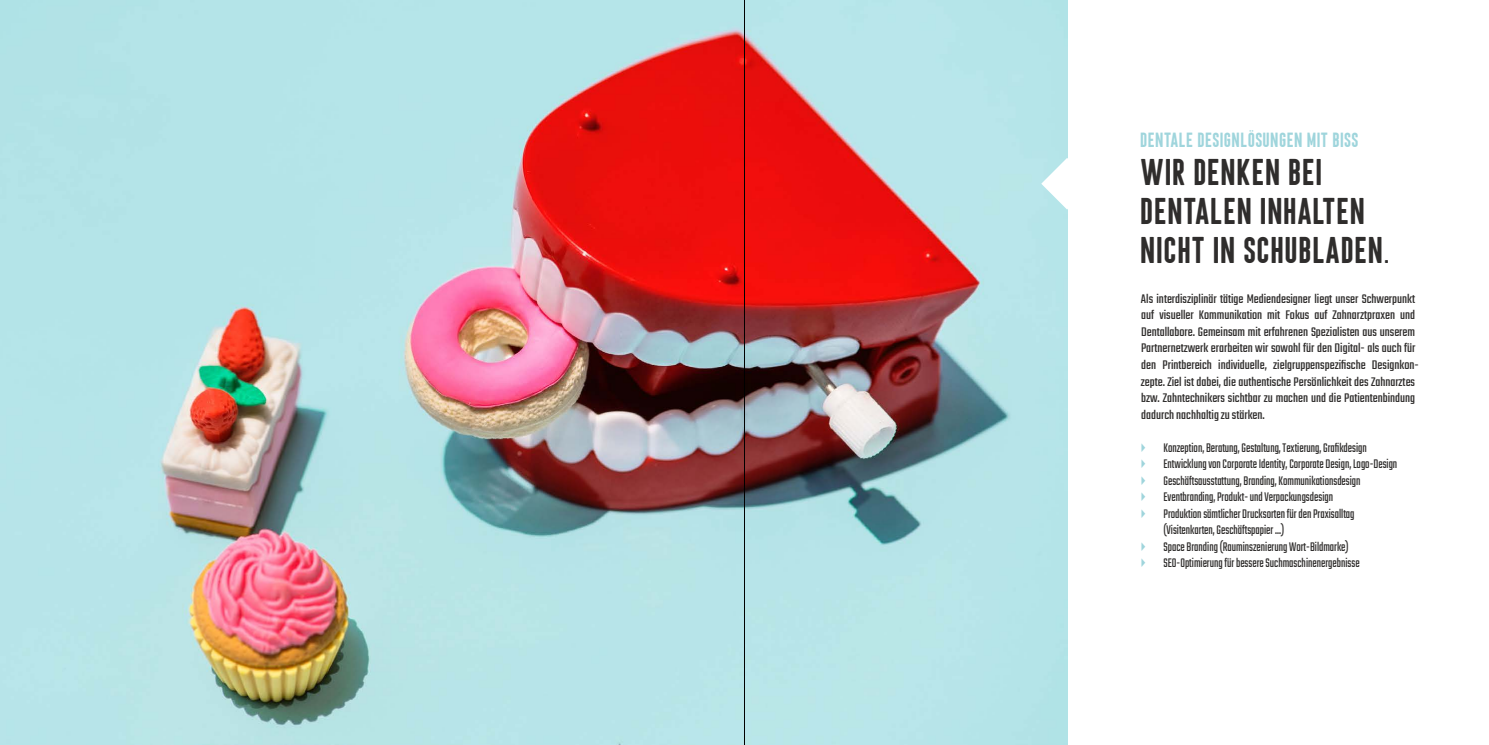
<style>
.page{position:relative;width:1489px;height:745px;background:#fff}
.page>*{position:absolute;margin:0;border:0;box-sizing:border-box;transform-origin:0 0}
.t1{font:36.25px/38.8px "Havana Sunset Sans Filled";letter-spacing:.02em;color:#2f2d2c}
.t2{font:20px "Havana Sunset Sans Filled";letter-spacing:.02em;color:#9fd5dc}
.t3{font:13.75px/16.5px "Teko";color:#2f2d2c}
.t4{font:13.75px/16.5px "Teko";color:#2f2d2c;scale:.87 1}
</style>
<div class="page">
<img style="left:0;top:0;width:1067px;height:744px">
<svg style="left:1041px;top:158px;width:27px;height:51px"></svg>
<hr style="left:744px;top:0;width:1px;height:744px;background:#000">
<h2 class="t2" style="left:1140px;top:129px;width:219px">DENTALE DESIGNLÖSUNGEN MIT BISS</h2>
<h1 class="t1" style="left:1140px;top:152px;width:251px">WIR DENKEN BEI<br>DENTALEN INHALTEN<br>NICHT IN SCHUBLADEN.</h1>
<p class="t3" style="left:1140px;top:291px;width:279px">Als interdisziplinär tätige Mediendesigner liegt unser Schwerpunkt auf visueller Kommunikation mit Fokus auf Zahnarztpraxen und Dentallabore. Gemeinsam mit erfahrenen Spezialisten aus unserem Partnernetzwerk erarbeiten wir sowohl für den Digital- als auch für den Printbereich individuelle, zielgruppenspezifische Designkon&shy;zepte. Ziel ist dabei, die authentische Persönlichkeit des Zahnarztes bzw. Zahntechnikers sichtbar zu machen und die Patientenbindung dadurch nachhaltig zu stärken.</p>
<p class="t4" style="left:1163px;top:440px;width:270px">Konzeption, Beratung, Gestaltung, Textierung, Grafikdesign Entwicklung von Corporate Identity, Corporate Design, Logo-Design Geschäftsausstattung, Branding, Kommunikationsdesign Eventbranding, Produkt- und Verpackungsdesign<br>Produktion sämtlicher Drucksorten für den Praxisalltag (Visitenkarten, Geschäftspapier ...)<br>Space Branding (Rauminszenierung Wort-Bildmarke)<br>SEO-Optimierung für bessere Suchmaschinenergebnisse</p>
</div>
